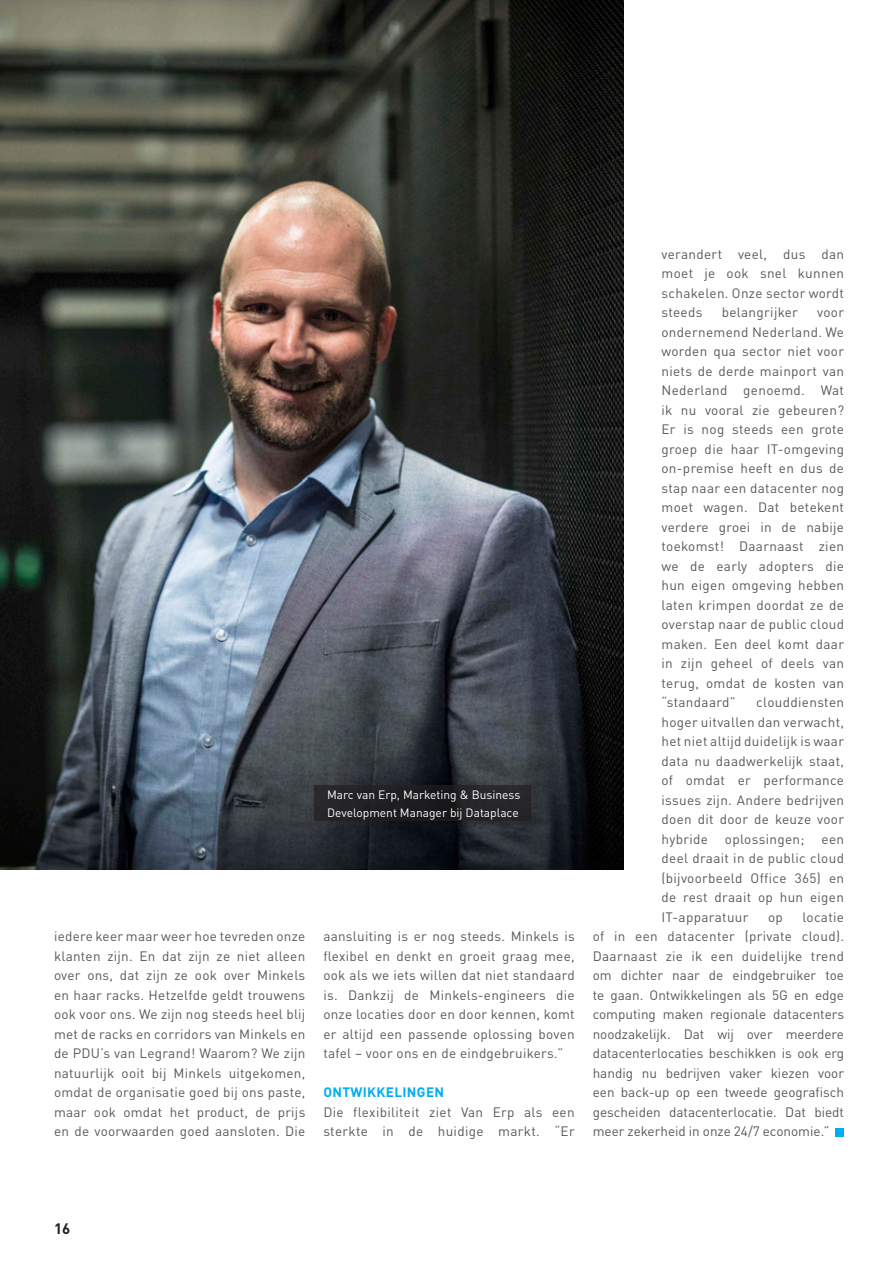
<style>
.page{position:relative;width:893px;height:1263px;background:#fff}
.page>*{position:absolute;margin:0;border:0;box-sizing:border-box;transform-origin:0 0}
.t1{font:700 15px "DIN Pro";color:#231f20}
.t2{font:13.5px/19.5px "DIN Pro";letter-spacing:.025em;color:#58595b;text-align:justify}
.t3{font:700 13.5px "DIN Pro";letter-spacing:.025em;color:#00aeef}
.t4{font:12px/18px "DIN Pro";color:#fff}
</style>
<div class="page">
<div style="left:836px;top:1128px;width:8px;height:8px;background:#00aeef"></div>
<img style="left:0;top:0;width:623px;height:870px">
<div style="left:314px;top:785px;width:216px;height:36px;background:#231f20"></div>
<p class="t4" style="left:327px;top:784px;width:195px">Marc van Erp, Marketing &amp; Business<br>Development Manager bij Dataplace</p>
<p class="t2" style="left:54px;top:925px;width:253px">iedere keer maar weer hoe tevreden onze klanten zijn. En dat zijn ze niet alleen over ons, dat zijn ze ook over Minkels en haar racks. Hetzelfde geldt trouwens ook voor ons. We zijn nog steeds heel blij met de racks en corridors van Minkels en de PDU’s van Legrand! Waarom? We zijn natuurlijk ooit bij Minkels uitgekomen, omdat de organisatie goed bij ons paste, maar ook omdat het product, de prijs en de voorwaarden goed aansloten. Die</p>
<p class="t2" style="left:323px;top:925px;width:253px">aansluiting is er nog steeds. Minkels is flexibel en denkt en groeit graag mee, ook als we iets willen dat niet standaard is. Dankzij de Minkels-engineers die onze locaties door en door kennen, komt er altijd een passende oplossing boven tafel – voor ons en de eindgebruikers.”</p>
<p class="t3" style="left:323px;top:1081px;width:122px">ONTWIKKELINGEN</p>
<p class="t2" style="left:323px;top:1101px;width:253px">Die flexibiliteit ziet Van Erp als een sterkte in de huidige markt. “Er</p>
<p class="t2" style="left:661px;top:243px;width:184px">verandert veel, dus dan moet je ook snel kunnen schakelen. Onze sector wordt steeds</p>
<p class="t2" style="left:722px;top:301px;width:78px">belangrijker</p>
<p class="t2" style="left:661px;top:301px;width:184px;text-indent:156px">voor ondernemend Nederland. We worden qua sector niet voor niets de derde mainport van Nederland genoemd. Wat ik nu vooral zie gebeuren?<br>Er is nog steeds een grote groep die haar IT-omgeving on-premise heeft en dus de stap naar een datacenter nog moet wagen. Dat betekent verdere groei in de nabije toekomst! Daarnaast zien we de early adopters die hun eigen omgeving hebben laten krimpen doordat ze de overstap naar de public cloud maken. Een deel komt daar in zijn geheel of deels van terug, omdat de kosten van “standaard”</p>
<p class="t2" style="left:661px;top:691px;width:184px;text-indent:95px">clouddiensten hoger uitvallen dan verwacht, het niet altijd duidelijk is waar data nu daadwerkelijk staat, of omdat er performance issues zijn. Andere bedrijven doen dit door de keuze voor hybride</p>
<p class="t2" style="left:725px;top:828px;width:81px">oplossingen;</p>
<p class="t2" style="left:661px;top:828px;width:184px;text-indent:160px">een deel draait in de public cloud (bijvoorbeeld Office 365) en de rest draait op hun eigen IT-apparatuur</p>
<p class="t2" style="left:593px;top:906px;width:253px;text-indent:210px">locatie of in een datacenter (private cloud).<br>Daarnaast zie ik een duidelijke trend om dichter naar de eindgebruiker toe te gaan. Ontwikkelingen als 5G en edge computing maken regionale datacenters noodzakelijk. Dat wij over meerdere datacenterlocaties beschikken is ook erg handig nu bedrijven vaker kiezen voor een back-up op een tweede geografisch gescheiden datacenterlocatie. Dat biedt meer zekerheid in onze 24/7 economie.”</p>
<p class="t2" style="left:768px;top:906px;width:16px">op</p>
<p class="t1" style="left:54px;top:1216px;width:18px">16</p>
</div>
